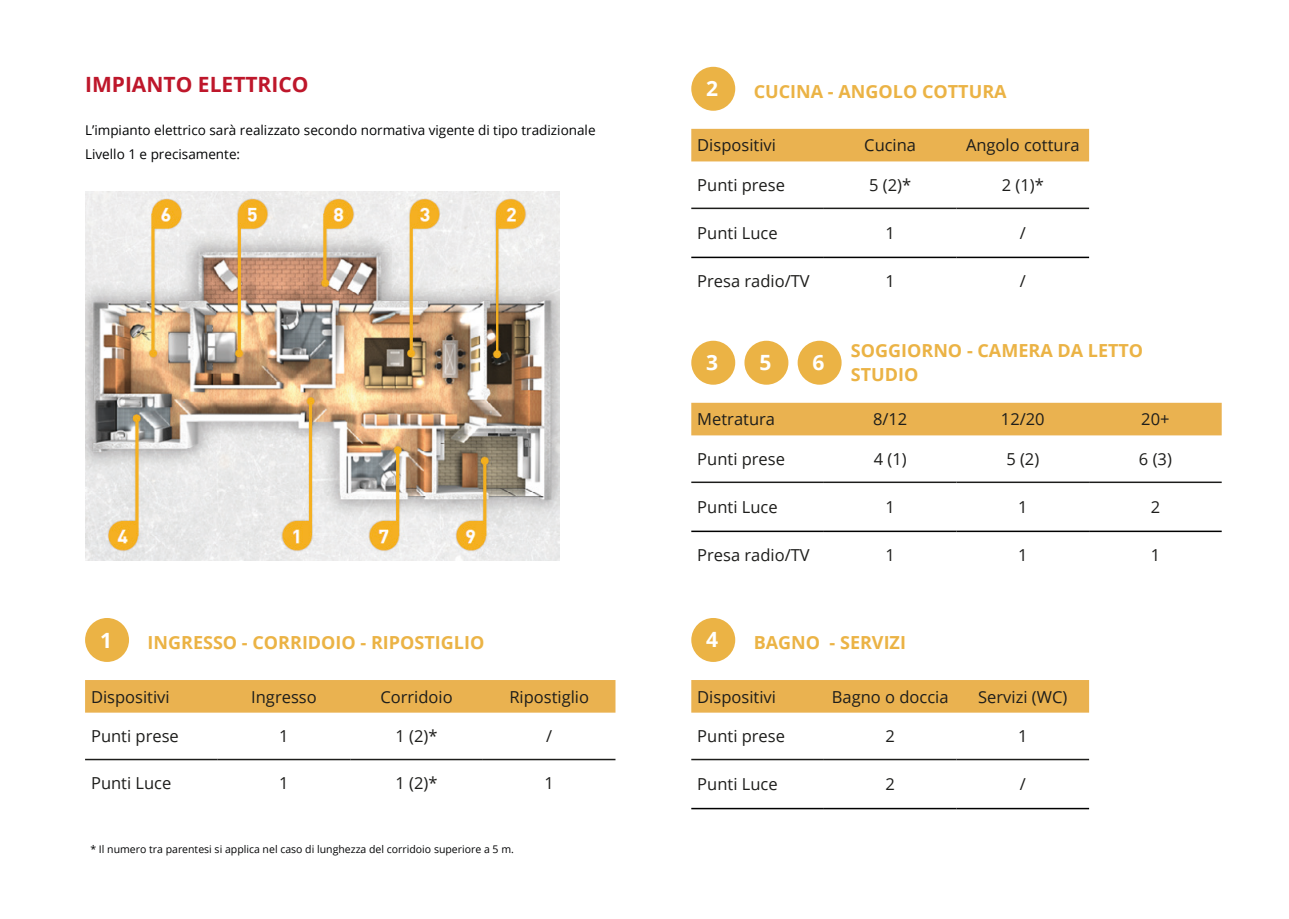
<style>
.page{position:relative;width:1289px;height:919px;background:#fff}
.page>*{position:absolute;margin:0;border:0;box-sizing:border-box;transform-origin:0 0}
.t1{font:700 21px "Open Sans";color:#be172b}
.t2{font:700 21px "Open Sans";color:#fff}
.t3{font:700 18px "Open Sans";color:#ebb345}
.t4{font:16.5px "Open Sans";color:#1d1d1b}
.t5{font:13.5px "Open Sans";color:#020304}
.t6{font:10.5px "Open Sans";color:#020304}
</style>
<div class="page">
<img style="left:85px;top:192px;width:474px;height:368px">
<div style="left:85px;top:618px;width:44px;height:44px;background:#ebb345;border-radius:50%"></div>
<div style="left:691px;top:67px;width:44px;height:44px;background:#ebb345;border-radius:50%"></div>
<div style="left:85px;top:680px;width:530px;height:32px;background:#eab250"></div>
<hr style="left:85px;top:758px;width:133px;height:2px;background:#1d1d1b">
<hr style="left:218px;top:758px;width:132px;height:2px;background:#1d1d1b">
<hr style="left:350px;top:758px;width:133px;height:2px;background:#1d1d1b">
<hr style="left:483px;top:758px;width:132px;height:2px;background:#1d1d1b">
<div style="left:691px;top:129px;width:398px;height:32px;background:#eab250"></div>
<hr style="left:691px;top:207px;width:132px;height:2px;background:#1d1d1b">
<hr style="left:823px;top:207px;width:133px;height:2px;background:#1d1d1b">
<hr style="left:956px;top:207px;width:133px;height:2px;background:#1d1d1b">
<hr style="left:691px;top:256px;width:132px;height:2px;background:#000">
<hr style="left:823px;top:256px;width:133px;height:2px;background:#000">
<hr style="left:956px;top:256px;width:133px;height:2px;background:#000">
<div style="left:691px;top:341px;width:44px;height:43px;background:#ebb345;border-radius:50%"></div>
<div style="left:691px;top:403px;width:530px;height:32px;background:#eab250"></div>
<hr style="left:691px;top:481px;width:132px;height:2px;background:#1d1d1b">
<hr style="left:823px;top:481px;width:133px;height:2px;background:#1d1d1b">
<hr style="left:956px;top:481px;width:133px;height:2px;background:#1d1d1b">
<hr style="left:1089px;top:481px;width:132px;height:2px;background:#1d1d1b">
<hr style="left:691px;top:530px;width:132px;height:2px;background:#000">
<hr style="left:823px;top:530px;width:133px;height:2px;background:#000">
<hr style="left:956px;top:530px;width:133px;height:2px;background:#000">
<hr style="left:1089px;top:530px;width:132px;height:2px;background:#000">
<div style="left:744px;top:341px;width:44px;height:43px;background:#ebb345;border-radius:50%"></div>
<div style="left:797px;top:341px;width:44px;height:43px;background:#ebb345;border-radius:50%"></div>
<div style="left:691px;top:618px;width:44px;height:44px;background:#ebb345;border-radius:50%"></div>
<div style="left:691px;top:680px;width:398px;height:32px;background:#eab250"></div>
<hr style="left:691px;top:758px;width:132px;height:2px;background:#1d1d1b">
<hr style="left:823px;top:758px;width:133px;height:2px;background:#1d1d1b">
<hr style="left:956px;top:758px;width:133px;height:2px;background:#1d1d1b">
<hr style="left:691px;top:807px;width:132px;height:2px;background:#000">
<hr style="left:823px;top:807px;width:133px;height:2px;background:#000">
<hr style="left:956px;top:807px;width:133px;height:2px;background:#000">
<p class="t1" style="left:85px;top:70px;width:225px">IMPIANTO ELETTRICO</p>
<p class="t5" style="left:85px;top:121px;width:512px">L’impianto elettrico sarà realizzato secondo normativa vigente di tipo tradizionale</p>
<p class="t5" style="left:85px;top:145px;width:157px">Livello 1 e precisamente:</p>
<p class="t2" style="left:100px;top:625px;width:13px">1</p>
<p class="t3" style="left:147px;top:629px;width:338px">INGRESSO - CORRIDOIO - RIPOSTIGLIO</p>
<p class="t4" style="left:91px;top:685px;width:80px">Dispositivi</p>
<p class="t4" style="left:251px;top:685px;width:67px">Ingresso</p>
<p class="t4" style="left:380px;top:685px;width:74px">Corridoio</p>
<p class="t4" style="left:509px;top:685px;width:81px">Ripostiglio</p>
<p class="t4" style="left:91px;top:725px;width:89px">Punti prese</p>
<p class="t4" style="left:279px;top:725px;width:11px">1</p>
<p class="t4" style="left:395px;top:725px;width:44px">1 (2)*</p>
<p class="t4" style="left:546px;top:725px;width:8px">/</p>
<p class="t4" style="left:91px;top:772px;width:82px">Punti Luce</p>
<p class="t4" style="left:279px;top:772px;width:11px">1</p>
<p class="t4" style="left:395px;top:772px;width:44px">1 (2)*</p>
<p class="t4" style="left:544px;top:772px;width:11px">1</p>
<p class="t6" style="left:90px;top:841px;width:425px">* Il numero tra parentesi si applica nel caso di lunghezza del corridoio superiore a 5 m.</p>
<p class="t2" style="left:706px;top:73px;width:13px">2</p>
<p class="t3" style="left:753px;top:78px;width:254px">CUCINA - ANGOLO COTTURA</p>
<p class="t4" style="left:697px;top:134px;width:80px">Dispositivi</p>
<p class="t4" style="left:864px;top:134px;width:53px">Cucina</p>
<p class="t4" style="left:966px;top:134px;width:115px">Angolo cottura</p>
<p class="t4" style="left:697px;top:174px;width:89px">Punti prese</p>
<p class="t4" style="left:869px;top:174px;width:44px">5 (2)*</p>
<p class="t4" style="left:1001px;top:174px;width:44px">2 (1)*</p>
<p class="t4" style="left:697px;top:222px;width:82px">Punti Luce</p>
<p class="t4" style="left:885px;top:222px;width:11px">1</p>
<p class="t4" style="left:1019px;top:222px;width:8px">/</p>
<p class="t4" style="left:697px;top:270px;width:114px">Presa radio/TV</p>
<p class="t4" style="left:885px;top:270px;width:11px">1</p>
<p class="t4" style="left:1019px;top:270px;width:8px">/</p>
<p class="t2" style="left:706px;top:347px;width:13px">3</p>
<p class="t2" style="left:759px;top:347px;width:13px">5</p>
<p class="t2" style="left:812px;top:347px;width:13px">6</p>
<p class="t3" style="left:850px;top:337px;width:294px">SOGGIORNO - CAMERA DA LETTO</p>
<p class="t3" style="left:850px;top:361px;width:69px">STUDIO</p>
<p class="t4" style="left:697px;top:408px;width:79px">Metratura</p>
<p class="t4" style="left:873px;top:408px;width:36px">8/12</p>
<p class="t4" style="left:1000px;top:408px;width:45px">12/20</p>
<p class="t4" style="left:1141px;top:408px;width:30px">20+</p>
<p class="t4" style="left:697px;top:448px;width:89px">Punti prese</p>
<p class="t4" style="left:873px;top:448px;width:34px">4 (1)</p>
<p class="t4" style="left:1006px;top:448px;width:34px">5 (2)</p>
<p class="t4" style="left:1138px;top:448px;width:34px">6 (3)</p>
<p class="t4" style="left:697px;top:496px;width:82px">Punti Luce</p>
<p class="t4" style="left:885px;top:496px;width:11px">1</p>
<p class="t4" style="left:1018px;top:496px;width:11px">1</p>
<p class="t4" style="left:1150px;top:496px;width:11px">2</p>
<p class="t4" style="left:697px;top:543px;width:114px">Presa radio/TV</p>
<p class="t4" style="left:885px;top:543px;width:11px">1</p>
<p class="t4" style="left:1018px;top:543px;width:11px">1</p>
<p class="t4" style="left:1150px;top:543px;width:11px">1</p>
<p class="t2" style="left:706px;top:624px;width:13px">4</p>
<p class="t3" style="left:753px;top:629px;width:154px">BAGNO - SERVIZI</p>
<p class="t4" style="left:697px;top:685px;width:80px">Dispositivi</p>
<p class="t4" style="left:831px;top:685px;width:118px">Bagno o doccia</p>
<p class="t4" style="left:978px;top:685px;width:91px">Servizi (WC)</p>
<p class="t4" style="left:697px;top:725px;width:89px">Punti prese</p>
<p class="t4" style="left:885px;top:725px;width:11px">2</p>
<p class="t4" style="left:1018px;top:725px;width:11px">1</p>
<p class="t4" style="left:697px;top:773px;width:82px">Punti Luce</p>
<p class="t4" style="left:885px;top:773px;width:11px">2</p>
<p class="t4" style="left:1019px;top:773px;width:8px">/</p>
</div>
